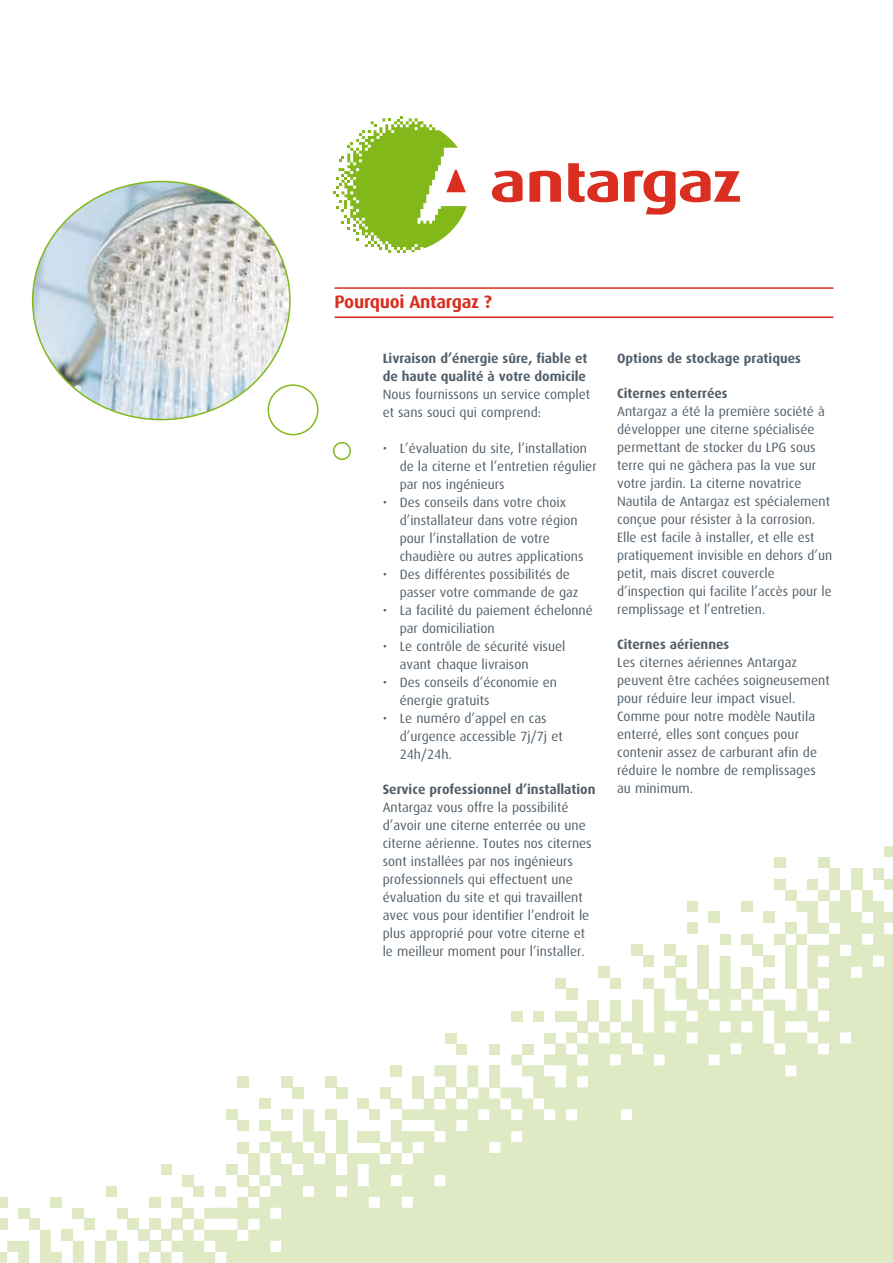
<style>
.page{position:relative;width:893px;height:1263px;background:#fff}
.page>*{position:absolute;margin:0;border:0;box-sizing:border-box;transform-origin:0 0}
.t1{font:700 18px "Dax OT";letter-spacing:-.015em;color:#da2f20}
.t2{font:13.5px/18px "Dax OT";color:#525f6a}
.t3{font:700 13.5px/18px "Dax OT";color:#525f6a}
</style>
<div class="page">
<div style="left:884px;top:846px;width:9px;height:11px;background:#dfeac4"></div>
<div style="left:774px;top:857px;width:11px;height:11px;background:#dfeac4"></div>
<div style="left:818px;top:857px;width:11px;height:11px;background:#dfeac4"></div>
<div style="left:851px;top:868px;width:11px;height:22px;background:#dfeac4"></div>
<div style="left:873px;top:868px;width:11px;height:11px;background:#dfeac4"></div>
<div style="left:884px;top:879px;width:9px;height:11px;background:#dfeac4"></div>
<svg style="left:774px;top:868px;width:66px;height:22px"></svg>
<div style="left:0;top:1197px;width:7px;height:11px;background:#dfeac4"></div>
<div style="left:0;top:1219px;width:7px;height:11px;background:#dfeac4"></div>
<svg style="left:0;top:1252px;width:7px;height:11px"></svg>
<svg style="left:7px;top:890px;width:886px;height:373px"></svg>
<hr style="left:334px;top:287px;width:499px;height:2px;background:#da2f20">
<hr style="left:334px;top:316px;width:499px;height:2px;background:#da2f20">
<svg style="left:529px;top:171px;width:32px;height:31px"></svg>
<svg style="left:568px;top:163px;width:50px;height:39px"></svg>
<svg style="left:492px;top:171px;width:31px;height:31px"></svg>
<svg style="left:624px;top:170px;width:116px;height:45px"></svg>
<svg style="left:333px;top:116px;width:134px;height:137px"></svg>
<img style="left:33px;top:181px;width:257px;height:239px">
<div style="left:268px;top:384px;width:51px;height:51px;border:2px solid #83b81a;border-radius:50%"></div>
<div style="left:333px;top:442px;width:18px;height:18px;border:2px solid #83b81a;border-radius:50%"></div>
<h1 class="t1" style="left:334px;top:285px;width:159px">Pourquoi Antargaz ?</h1>
<p class="t3" style="left:383px;top:347px;width:206px">Livraison d’énergie sûre, fiable et de haute qualité à votre domicile</p>
<p class="t2" style="left:383px;top:383px;width:209px">Nous fournissons un service complet et sans souci qui comprend:</p>
<p class="t2" style="left:400px;top:437px;width:198px;text-indent:-17px">• L’évaluation du site, l’installation de la citerne et l’entretien régulier par nos ingénieurs</p>
<p class="t2" style="left:400px;top:491px;width:185px;text-indent:-17px">• Des conseils dans votre choix d’installateur dans votre région pour l’installation de votre chaudière ou autres applications</p>
<p class="t2" style="left:400px;top:563px;width:180px;text-indent:-17px">• Des différentes possibilités de passer votre commande de gaz</p>
<p class="t2" style="left:400px;top:599px;width:195px;text-indent:-17px">• La facilité du paiement échelonné par domiciliation</p>
<p class="t2" style="left:400px;top:635px;width:167px;text-indent:-17px">• Le contrôle de sécurité visuel avant chaque livraison</p>
<p class="t2" style="left:400px;top:671px;width:159px;text-indent:-17px">• Des conseils d’économie en énergie gratuits</p>
<p class="t2" style="left:400px;top:707px;width:165px;text-indent:-17px">• Le numéro d’appel en cas d’urgence accessible 7j/7j et<br>24h/24h.</p>
<p class="t3" style="left:383px;top:778px;width:214px">Service professionnel d’installation</p>
<p class="t2" style="left:383px;top:796px;width:210px">Antargaz vous offre la possibilité d’avoir une citerne enterrée ou une citerne aérienne. Toutes nos citernes sont installées par nos ingénieurs professionnels qui effectuent une évaluation du site et qui travaillent avec vous pour identifier l’endroit le plus approprié pour votre citerne et le meilleur moment pour l’installer.</p>
<p class="t3" style="left:617px;top:347px;width:185px">Options de stockage pratiques</p>
<p class="t3" style="left:617px;top:382px;width:112px">Citernes enterrées</p>
<p class="t2" style="left:617px;top:400px;width:216px">Antargaz a été la première société à développer une citerne spécialisée permettant de stocker du LPG sous terre qui ne gâchera pas la vue sur votre jardin. La citerne novatrice Nautila de Antargaz est spécialement conçue pour résister à la corrosion.<br>Elle est facile à installer, et elle est pratiquement invisible en dehors d’un petit, mais discret couvercle d’inspection qui facilite l’accès pour le remplissage et l’entretien.</p>
<p class="t3" style="left:617px;top:633px;width:114px">Citernes aériennes</p>
<p class="t2" style="left:617px;top:651px;width:214px">Les citernes aériennes Antargaz peuvent être cachées soigneusement pour réduire leur impact visuel.<br>Comme pour notre modèle Nautila enterré, elles sont conçues pour contenir assez de carburant afin de réduire le nombre de remplissages au minimum.</p>
</div>
